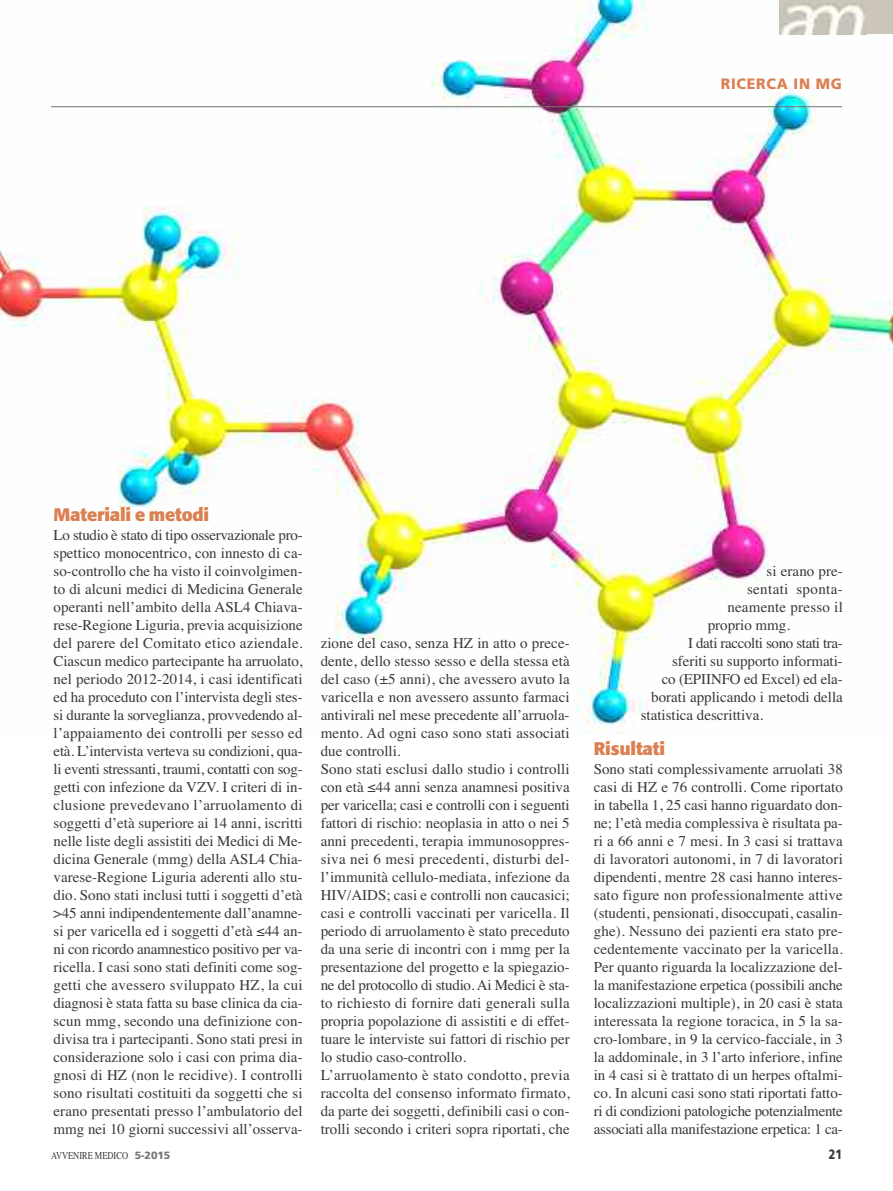
<style>
.page{position:relative;width:893px;height:1191px;background:#fff}
.page>*{position:absolute;margin:0;border:0;box-sizing:border-box;transform-origin:0 0}
.t1{font:700 18px "Formata";letter-spacing:-.01em;color:#da8052}
.t2{font:15px/18px "Times";color:#39383a;text-align:justify}
.t3{font:900 15px "Frutiger";letter-spacing:.05em;color:#da8052;scale:.95 1}
.t4{font:900 13.5px "Frutiger";color:#39383a;scale:.8 1}
.t5{font:10.5px "Times";color:#39383a;scale:.8 1}
.s1{font-family:"Frutiger";font-weight:900;color:#747475}
</style>
<div class="page">
<img style="left:0;top:0;width:893px;height:734px">
<div style="left:779px;top:0;width:114px;height:34px;background:#cbc5ba"></div>
<img style="left:781px;top:3px;width:84px;height:31px">
<hr style="left:51px;top:106px;width:791px;height:1px;background:#747475">
<p class="t3" style="left:721px;top:77px;width:129px">RICERCA IN MG</p>
<p class="t1" style="left:54px;top:506px;width:157px">Materiali e metodi</p>
<p class="t2" style="left:54px;top:525px;width:251px">lo studio è stato di tipo osservazionale pro&shy;spettico monocentrico, con innesto di ca&shy;so-controllo che ha visto il coinvolgimen&shy;to di alcuni medici di medicina Generale operanti nell’ambito della aSl4 chiava&shy;rese-regione liguria, previa acquisizione del parere del comitato etico aziendale. ciascun medico partecipante ha arruolato, nel periodo 2012-2014, i casi identificati ed ha proceduto con l’intervista degli stes&shy;si durante la sorveglianza, provvedendo al&shy;l’appaiamento dei controlli per sesso ed età. l’intervista verteva su condizioni, qua&shy;li eventi stressanti, traumi, contatti con sog&shy;getti con infezione da vZv. i criteri di in&shy;clusione prevedevano l’arruolamento di soggetti d’età superiore ai 14 anni, iscritti nelle liste degli assistiti dei medici di me&shy;dicina Generale (mmg) della aSl4 chia&shy;varese-regione liguria aderenti allo stu&shy;dio. Sono stati inclusi tutti i soggetti d’età &gt;45 anni indipendentemente dall’anamne&shy;si per varicella ed i soggetti d’età ≤44 an&shy;ni con ricordo anamnestico positivo per va&shy;ricella. i casi sono stati definiti come sog&shy;getti che avessero sviluppato HZ, la cui diagnosi è stata fatta su base clinica da cia&shy;scun mmg, secondo una definizione con&shy;divisa tra i partecipanti. Sono stati presi in considerazione solo i casi con prima dia&shy;gnosi di HZ (non le recidive). i controlli sono risultati costituiti da soggetti che si erano presentati presso l’ambulatorio del mmg nei 10 giorni successivi all’osserva-</p>
<p class="t2" style="left:321px;top:633px;width:251px;text-align:left">zione del caso, senza HZ in atto o prece&shy;dente, dello stesso sesso e della stessa età del caso (±5 anni), che avessero avuto la varicella e non avessero assunto farmaci antivirali nel mese precedente all’arruola&shy;mento. ad ogni caso sono stati associati due controlli.<br>Sono stati esclusi dallo studio i controlli con età ≤44 anni senza anamnesi positiva per varicella; casi e controlli con i seguenti fattori di rischio: neoplasia in atto o nei 5 anni precedenti, terapia immunosoppres&shy;siva nei 6 mesi precedenti, disturbi del&shy;l’immunità cellulo-mediata, infezione da Hiv/aidS; casi e controlli non caucasici; casi e controlli vaccinati per varicella. il periodo di arruolamento è stato preceduto da una serie di incontri con i mmg per la presentazione del progetto e la spiegazio&shy;ne del protocollo di studio. ai medici è sta&shy;to richiesto di fornire dati generali sulla propria popolazione di assistiti e di effet&shy;tuare le interviste sui fattori di rischio per lo studio caso-controllo.<br>l’arruolamento è stato condotto, previa raccolta del consenso informato firmato, da parte dei soggetti, definibili casi o con&shy;trolli secondo i criteri sopra riportati, che</p>
<p class="t2" style="left:767px;top:561px;width:78px">si erano pre-</p>
<p class="t2" style="left:747px;top:579px;width:97px">sentati sponta-</p>
<p class="t2" style="left:727px;top:597px;width:117px">neamente presso il</p>
<p class="t2" style="left:708px;top:615px;width:84px">proprio mmg.</p>
<p class="t2" style="left:688px;top:633px;width:156px">i dati raccolti sono stati tra-</p>
<p class="t2" style="left:672px;top:651px;width:172px">sferiti su supporto informati-</p>
<p class="t2" style="left:662px;top:669px;width:183px">co (ePiinFo ed excel) ed ela-</p>
<p class="t2" style="left:651px;top:687px;width:193px">borati applicando i metodi della</p>
<p class="t2" style="left:641px;top:705px;width:124px">statistica descrittiva.</p>
<p class="t1" style="left:594px;top:740px;width:73px">Risultati</p>
<p class="t2" style="left:594px;top:759px;width:251px">Sono stati complessivamente arruolati 38 casi di HZ e 76 controlli. come riportato in tabella 1, 25 casi hanno riguardato don&shy;ne; l’età media complessiva è risultata pa&shy;ri a 66 anni e 7 mesi. in 3 casi si trattava di lavoratori autonomi, in 7 di lavoratori dipendenti, mentre 28 casi hanno interes&shy;sato figure non professionalmente attive (studenti, pensionati, disoccupati, casalin&shy;ghe). nessuno dei pazienti era stato pre&shy;cedentemente vaccinato per la varicella.<br>Per quanto riguarda la localizzazione del&shy;la manifestazione erpetica (possibili anche localizzazioni multiple), in 20 casi è stata interessata la regione toracica, in 5 la sa&shy;cro-lombare, in 9 la cervico-facciale, in 3 la addominale, in 3 l’arto inferiore, infine in 4 casi si è trattato di un herpes oftalmi&shy;co. in alcuni casi sono stati riportati fatto&shy;ri di condizioni patologiche potenzialmente associati alla manifestazione erpetica: 1 ca-</p>
<p class="t5" style="left:51px;top:1148px;width:151px">avvenire medico <span class="s1">5-2015</span></p>
<p class="t4" style="left:829px;top:1148px;width:18px">21</p>
</div>
